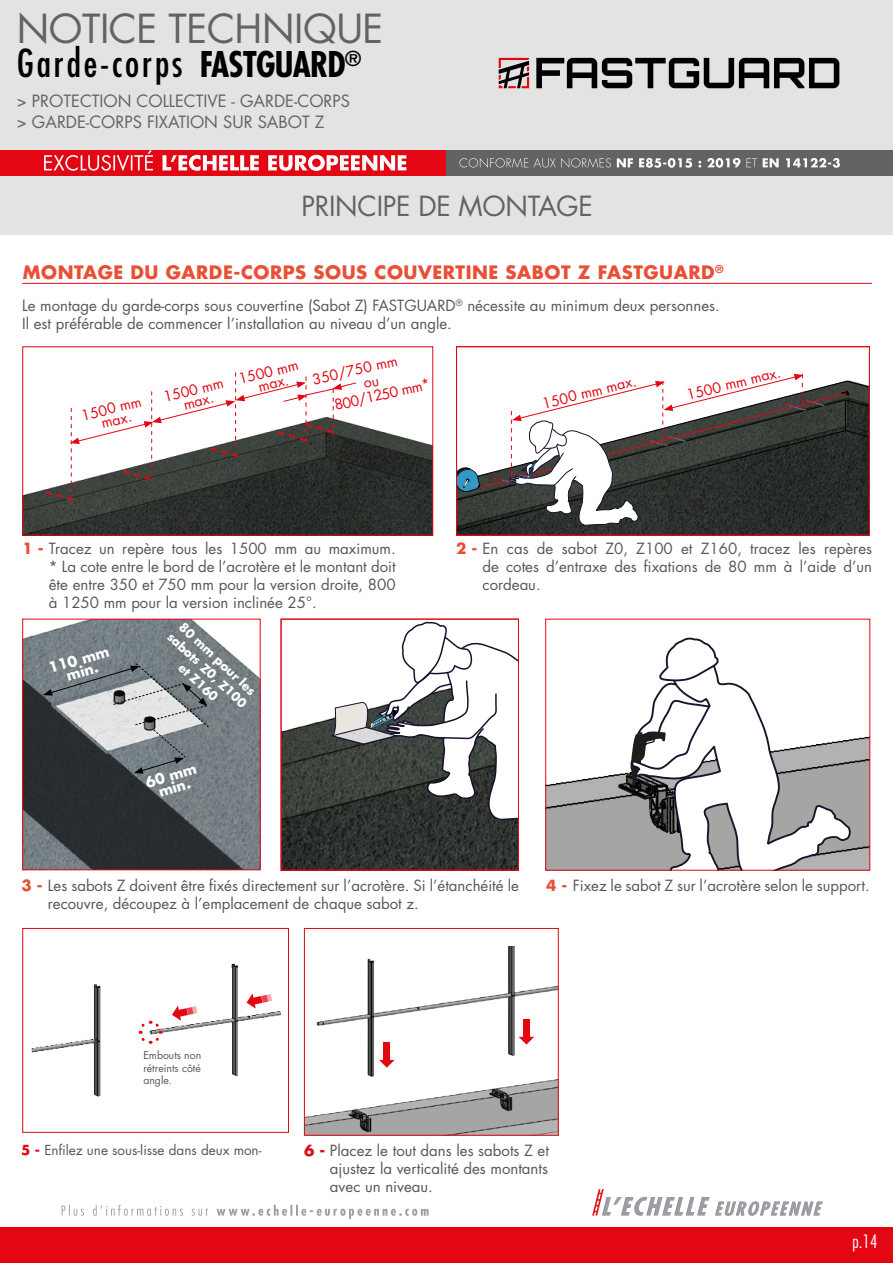
<style>
.page{position:relative;width:893px;height:1263px;background:#fff}
.page>*{position:absolute;margin:0;border:0;box-sizing:border-box;transform-origin:0 0}
.t1{font:39px "Futura Std";letter-spacing:-.01em;color:#646363}
.t2{font:condensed 37.5px "Futura Std";letter-spacing:.075em;color:#000}
.t3{font:27px "Futura Std";letter-spacing:-.01em;color:#646363}
.t4{font:700 18px "Futura Std";letter-spacing:.03em;color:#e94f35}
.t5{font:300 condensed 18px "Futura Std";color:#fff}
.t6{font:16.5px/21px "Futura Std";color:#646363}
.t7{font:15px/18px "Futura Std";color:#575756;text-align:justify}
.t8{font:14.25px/12.1px "Futura Std";color:#e30613;text-align:center}
.t9{font:700 14.25px/12.3px "Futura Std";color:#fff;text-align:center}
.t10{font:13.5px "Futura Std";color:#575756}
.t11{font:700 12px/15px "Futura Std";color:#fff;text-align:center}
.t12{font:10.5px/12.6px "Futura Std";color:#575756;text-align:justify}
.s1{font-weight:700;font-size:34.5px}
.s2{font-weight:700;color:#e94f35}
.s3{font-weight:700;color:#e30613}
</style>
<div class="page">
<img style="left:306px;top:946px;width:251px;height:187px">
<div style="left:304px;top:928px;width:255px;height:207px;border:1px solid #e30613"></div>
<img style="left:283px;top:719px;width:234px;height:149px">
<img style="left:547px;top:736px;width:321px;height:132px">
<svg style="left:379px;top:1060px;width:16px;height:8px"></svg>
<div style="left:383px;top:1046px;width:7px;height:6px;background:#e30613"></div>
<svg style="left:383px;top:1042px;width:7px;height:4px"></svg>
<div style="left:383px;top:1052px;width:7px;height:9px;background:#e30613"></div>
<svg style="left:519px;top:1037px;width:15px;height:7px"></svg>
<div style="left:523px;top:1023px;width:7px;height:6px;background:#e30613"></div>
<svg style="left:523px;top:1019px;width:7px;height:4px"></svg>
<div style="left:523px;top:1029px;width:7px;height:9px;background:#e30613"></div>
<img style="left:24px;top:425px;width:407px;height:108px">
<div style="left:456px;top:346px;width:414px;height:190px;border:1px solid #e30613"></div>
<svg style="left:44px;top:372px;width:313px;height:130px"></svg>
<svg style="left:457px;top:374px;width:412px;height:161px"></svg>
<svg style="left:329px;top:621px;width:188px;height:201px"></svg>
<div style="left:281px;top:619px;width:238px;height:251px;border:1px solid #e30613"></div>
<img style="left:24px;top:621px;width:235px;height:247px">
<div style="left:22px;top:619px;width:239px;height:251px;border:1px solid #e30613"></div>
<svg style="left:630px;top:682px;width:221px;height:186px"></svg>
<svg style="left:630px;top:637px;width:93px;height:152px"></svg>
<div style="left:545px;top:619px;width:325px;height:251px;border:1px solid #e30613"></div>
<svg style="left:43px;top:663px;width:167px;height:111px;background:#83888b"></svg>
<img style="left:31px;top:963px;width:249px;height:134px">
<hr style="left:29px;top:1017px;width:1px;height:95px;background:#010202">
<svg style="left:172px;top:1005px;width:26px;height:16px"></svg>
<svg style="left:137px;top:1019px;width:26px;height:26px"></svg>
<svg style="left:247px;top:993px;width:25px;height:16px"></svg>
<div style="left:22px;top:928px;width:267px;height:205px;border:1px solid #e30613"></div>
<div style="left:0;top:175px;width:893px;height:60px;background:#e3e3e3"></div>
<div style="left:0;top:0;width:893px;height:150px;background:#e3e3e3"></div>
<div style="left:0;top:1227px;width:893px;height:36px;background:#e30613"></div>
<svg style="left:592px;top:1189px;width:231px;height:27px"></svg>
<svg style="left:62px;top:1205px;width:367px;height:14px"></svg>
<svg style="left:536px;top:58px;width:303px;height:30px"></svg>
<svg style="left:499px;top:58px;width:30px;height:30px"></svg>
<div style="left:0;top:150px;width:446px;height:26px;background:#e30613"></div>
<div style="left:446px;top:150px;width:447px;height:26px;background:#646363"></div>
<svg style="left:44px;top:150px;width:362px;height:21px"></svg>
<svg style="left:459px;top:158px;width:381px;height:10px"></svg>
<hr style="left:22px;top:283px;width:850px;height:1px;background:#e30613">
<h1 class="t1" style="left:17px;top:4px;width:368px">NOTICE TECHNIQUE</h1>
<h2 class="t2" style="left:17px;top:41px;width:346px">Garde-corps <span class="s1">FASTGUARD</span><sup>®</sup></h2>
<p class="t6" style="left:17px;top:91px;width:335px">&gt; PROTECTION COLLECTIVE - GARDE-CORPS &gt; GARDE-CORPS FIXATION SUR SABOT Z</p>
<h3 class="t3" style="left:301px;top:189px;width:293px">PRINCIPE DE MONTAGE</h3>
<p class="t4" style="left:23px;top:260px;width:702px">MONTAGE DU GARDE-CORPS SOUS COUVERTINE SABOT Z FASTGUARD<sup>®</sup></p>
<p class="t7" style="left:22px;top:297px;width:699px">Le montage du garde-corps sous couvertine (Sabot Z) FASTGUARD<sup>®</sup> nécessite au minimum deux personnes.<br>Il est préférable de commencer l’installation au niveau d’un angle.</p>
<p class="t8" style="left:80px;top:410px;width:63px;rotate:-14deg">1500 mm max.</p>
<p class="t8" style="left:162px;top:391px;width:63px;rotate:-14deg">1500 mm max.</p>
<p class="t8" style="left:237px;top:373px;width:63px;rotate:-14deg">1500 mm max.</p>
<p class="t8" style="left:311px;top:374px;width:88px;rotate:-13deg">350/750 mm</p>
<p class="t8" style="left:333px;top:400px;width:99px;rotate:-13deg">800/1250 mm*</p>
<p class="t8" style="left:541px;top:398px;width:98px;rotate:-14deg">1500 mm max.</p>
<p class="t8" style="left:685px;top:389px;width:98px;rotate:-14deg">1500 mm max.</p>
<p class="t7" style="left:49px;top:539px;width:348px;text-indent:-26px"><span class="s2">1 -</span> Tracez un repère tous les 1500 mm au maximum. * La cote entre le bord de l’acrotère et le montant doit ête entre 350 et 750 mm pour la version droite, 800 à 1250 mm pour la version inclinée 25°.</p>
<p class="t9" style="left:47px;top:662px;width:64px;rotate:-17deg">110 mm min.</p>
<p class="t11" style="left:185px;top:618px;width:105px;rotate:43deg">80 mm pour les sabots Z0, Z100 et Z160</p>
<p class="t9" style="left:144px;top:777px;width:54px;rotate:-17deg">60 mm min.</p>
<p class="t7" style="left:483px;top:539px;width:391px;text-indent:-26px"><span class="s2">2 -</span> En cas de sabot Z0, Z100 et Z160, tracez les repères de cotes d’entraxe des fixations de 80 mm à l’aide d’un cordeau.</p>
<p class="t7" style="left:48px;top:876px;width:472px;text-indent:-26px"><span class="s2">3 -</span> Les sabots Z doivent être fixés directement sur l’acrotère. Si l’étanchéité le recouvre, découpez à l’emplacement de chaque sabot z.</p>
<p class="t7" style="left:546px;top:876px;width:325px"><span class="s2">4 -</span> Fixez le sabot Z sur l’acrotère selon le support.</p>
<p class="t12" style="left:143px;top:1049px;width:59px">Embouts non rétreints côté angle.</p>
<p class="t10" style="left:21px;top:1141px;width:242px"><span class="s3">5 -</span> Enfilez une sous-lisse dans deux mon-</p>
<p class="t7" style="left:330px;top:1142px;width:221px;text-indent:-26px"><span class="s3">6 -</span> Placez le tout dans les sabots Z et ajustez la verticalité des montants avec un niveau.</p>
<p class="t5" style="left:852px;top:1231px;width:27px">p.14</p>
</div>
